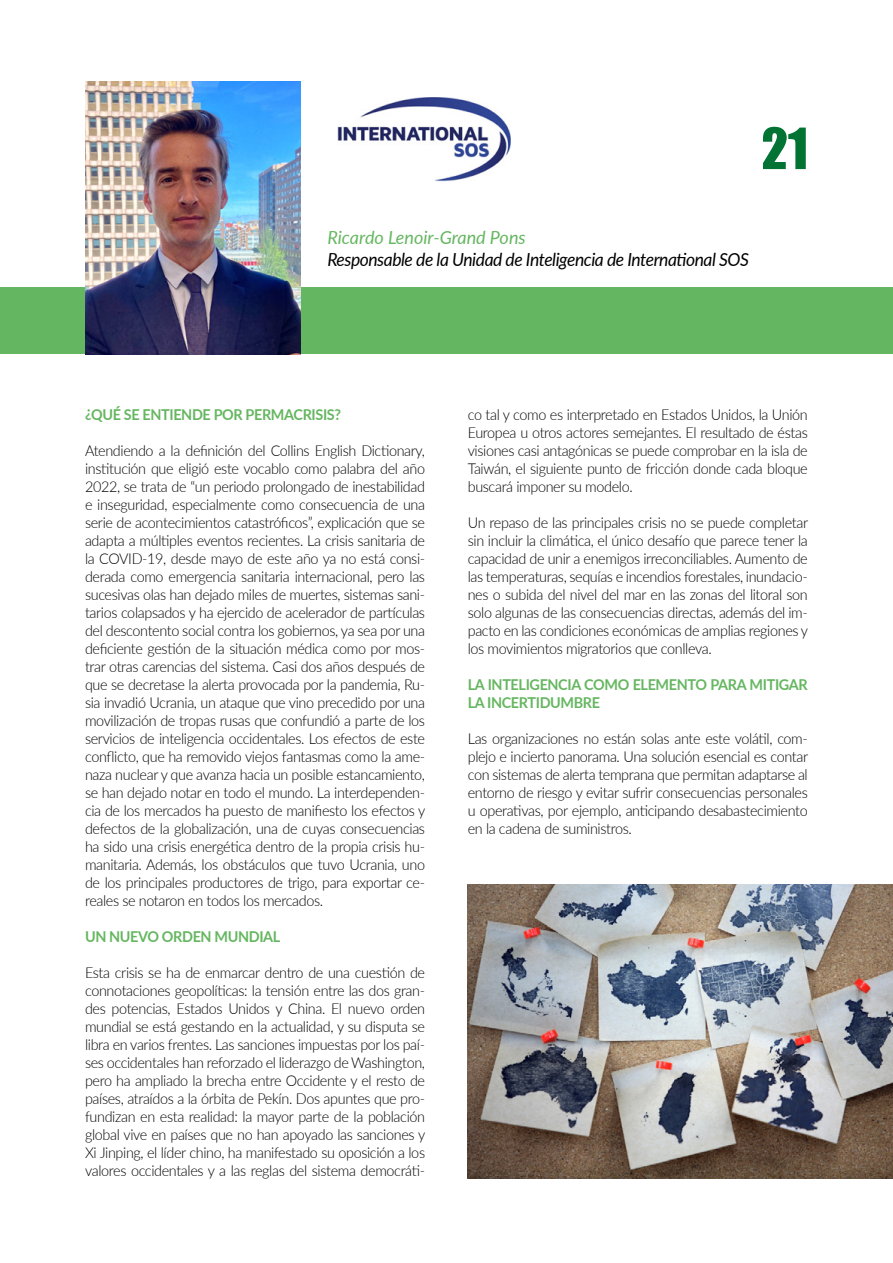
<style>
.page{position:relative;width:893px;height:1263px;background:#fff}
.page>*{position:absolute;margin:0;border:0;box-sizing:border-box;transform-origin:0 0}
.t1{font:52.5px "Impact";color:#027333}
.t2{font:italic 18px "Lato";letter-spacing:-.025em;color:#000}
.t3{font:italic 18px "Lato";color:#65b660}
.t4{font:300 15px/18px "Lato";letter-spacing:-.025em;color:#000;text-align:justify;scale:.96 1}
.t5{font:700 15px/18px "Lato";letter-spacing:-.025em;color:#65b660;scale:.96 1}
</style>
<div class="page">
<div style="left:0;top:287px;width:893px;height:67px;background:#65b660"></div>
<img style="left:86px;top:82px;width:214px;height:272px">
<img style="left:468px;top:884px;width:425px;height:294px">
<img style="left:337px;top:97px;width:174px;height:85px">
<h1 class="t1" style="left:762px;top:108px;width:48px">21</h1>
<p class="t3" style="left:327px;top:225px;width:200px">Ricardo Lenoir-Grand Pons</p>
<p class="t2" style="left:327px;top:247px;width:423px">Responsable de la Unidad de Inteligencia de International SOS</p>
<p class="t5" style="left:85px;top:405px;width:268px">¿QUÉ SE ENTIENDE POR PERMACRISIS?</p>
<p class="t4" style="left:85px;top:441px;width:356px">Atendiendo a la definición del Collins English Dictionary, institución que eligió este vocablo como palabra del año 2022, se trata de “un periodo prolongado de inestabilidad e inseguridad, especialmente como consecuencia de una serie de acontecimientos catastróficos”, explicación que se adapta a múltiples eventos recientes. La crisis sanitaria de la COVID-19, desde mayo de este año ya no está consi&shy;derada como emergencia sanitaria internacional, pero las sucesivas olas han dejado miles de muertes, sistemas sani&shy;tarios colapsados y ha ejercido de acelerador de partículas del descontento social contra los gobiernos, ya sea por una deficiente gestión de la situación médica como por mos&shy;trar otras carencias del sistema. Casi dos años después de que se decretase la alerta provocada por la pandemia, Ru&shy;sia invadió Ucrania, un ataque que vino precedido por una movilización de tropas rusas que confundió a parte de los servicios de inteligencia occidentales. Los efectos de este conflicto, que ha removido viejos fantasmas como la ame&shy;naza nuclear y que avanza hacia un posible estancamiento, se han dejado notar en todo el mundo. La interdependen&shy;cia de los mercados ha puesto de manifiesto los efectos y defectos de la globalización, una de cuyas consecuencias ha sido una crisis energética dentro de la propia crisis hu&shy;manitaria. Además, los obstáculos que tuvo Ucrania, uno de los principales productores de trigo, para exportar ce&shy;reales se notaron en todos los mercados.</p>
<p class="t5" style="left:85px;top:927px;width:205px">UN NUEVO ORDEN MUNDIAL</p>
<p class="t4" style="left:85px;top:963px;width:356px">Esta crisis se ha de enmarcar dentro de una cuestión de connotaciones geopolíticas: la tensión entre las dos gran&shy;des potencias, Estados Unidos y China. El nuevo orden mundial se está gestando en la actualidad, y su disputa se libra en varios frentes. Las sanciones impuestas por los paí&shy;ses occidentales han reforzado el liderazgo de Washington, pero ha ampliado la brecha entre Occidente y el resto de países, atraídos a la órbita de Pekín. Dos apuntes que pro&shy;fundizan en esta realidad: la mayor parte de la población global vive en países que no han apoyado las sanciones y Xi Jinping, el líder chino, ha manifestado su oposición a los valores occidentales y a las reglas del sistema democráti-</p>
<p class="t4" style="left:468px;top:405px;width:356px">co tal y como es interpretado en Estados Unidos, la Unión Europea u otros actores semejantes. El resultado de éstas visiones casi antagónicas se puede comprobar en la isla de Taiwán, el siguiente punto de fricción donde cada bloque buscará imponer su modelo.</p>
<p class="t4" style="left:468px;top:513px;width:356px">Un repaso de las principales crisis no se puede completar sin incluir la climática, el único desafío que parece tener la capacidad de unir a enemigos irreconciliables. Aumento de las temperaturas, sequías e incendios forestales, inundacio&shy;nes o subida del nivel del mar en las zonas del litoral son solo algunas de las consecuencias directas, además del im&shy;pacto en las condiciones económicas de amplias regiones y los movimientos migratorios que conlleva.</p>
<p class="t5" style="left:468px;top:675px;width:356px">LA INTELIGENCIA COMO ELEMENTO PARA MITIGAR<br>LA INCERTIDUMBRE</p>
<p class="t4" style="left:468px;top:729px;width:356px">Las organizaciones no están solas ante este volátil, com&shy;plejo e incierto panorama. Una solución esencial es contar con sistemas de alerta temprana que permitan adaptarse al entorno de riesgo y evitar sufrir consecuencias personales u operativas, por ejemplo, anticipando desabastecimiento en la cadena de suministros.</p>
</div>
